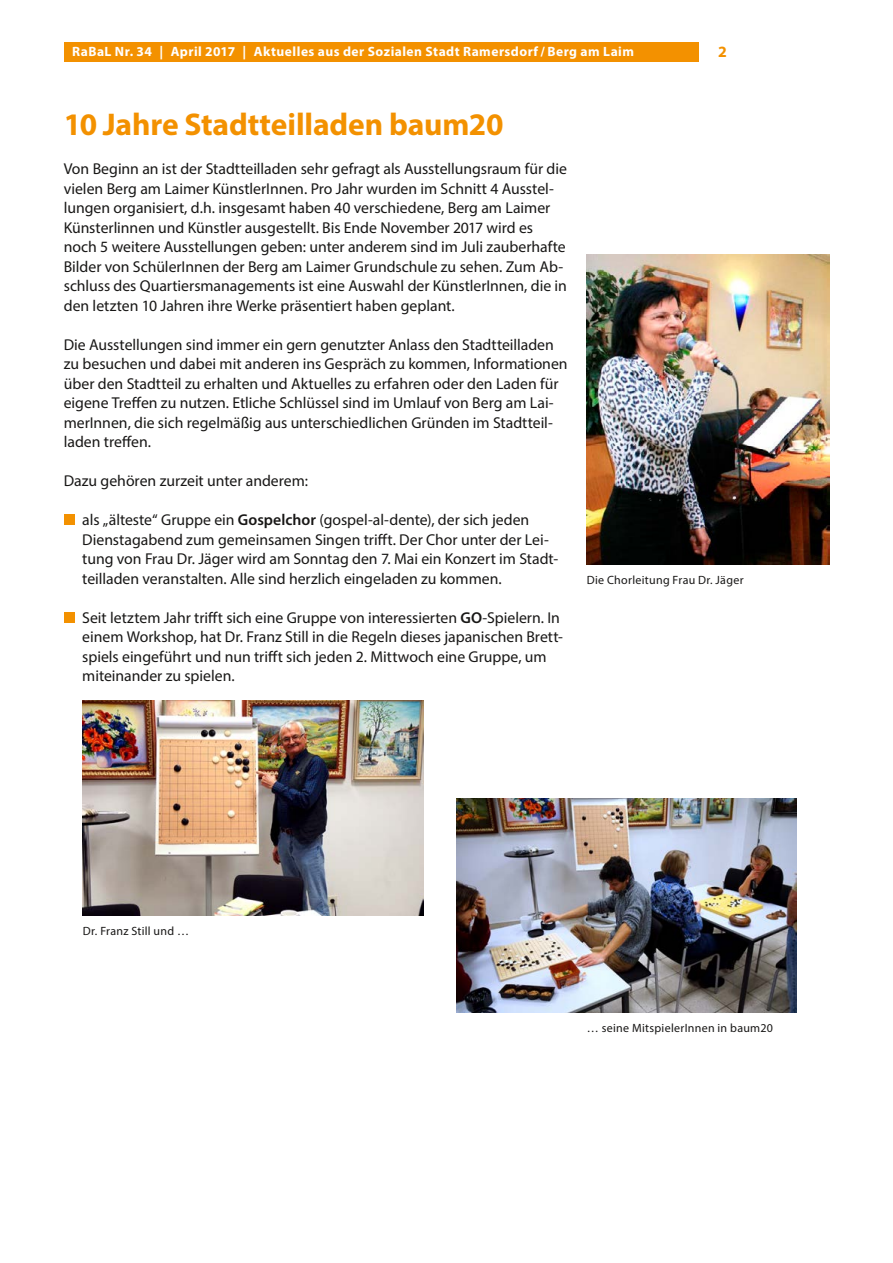
<style>
.page{position:relative;width:893px;height:1263px;background:#fff}
.page>*{position:absolute;margin:0;border:0;box-sizing:border-box;transform-origin:0 0}
.t1{font:700 31.5px "Myriad Pro";letter-spacing:-.005em;color:#f39100}
.t2{font:15.75px/19.5px "Myriad Pro";color:#181716}
.t3{font:700 15.75px "Myriad Pro";color:#f39100}
.t4{font:700 13.5px "Myriad Pro";letter-spacing:.035em;color:#fff}
.t5{font:12px "Myriad Pro";letter-spacing:.025em;color:#181716}
.s1{font-weight:600}
</style>
<div class="page">
<div style="left:64px;top:43px;width:634px;height:19px;background:#f39100"></div>
<div style="left:64px;top:514px;width:10px;height:11px;background:#f39100"></div>
<div style="left:64px;top:612px;width:10px;height:11px;background:#f39100"></div>
<img style="left:587px;top:255px;width:242px;height:309px">
<img style="left:83px;top:701px;width:340px;height:214px">
<img style="left:456px;top:798px;width:340px;height:215px">
<p class="t4" style="left:72px;top:43px;width:563px">RaBaL Nr. 34 | April 2017 | Aktuelles aus der Sozialen Stadt Ramersdorf / Berg am Laim</p>
<p class="t3" style="left:718px;top:42px;width:10px">2</p>
<h1 class="t1" style="left:64px;top:104px;width:441px">10 Jahre Stadtteilladen baum20</h1>
<p class="t2" style="left:64px;top:159px;width:505px">Von Beginn an ist der Stadtteilladen sehr gefragt als Ausstellungsraum für die vielen Berg am Laimer KünstlerInnen. Pro Jahr wurden im Schnitt 4 Ausstel&shy;lungen organisiert, d.h. insgesamt haben 40 verschiedene, Berg am Laimer Künsterlinnen und Künstler ausgestellt. Bis Ende November 2017 wird es noch 5 weitere Ausstellungen geben: unter anderem sind im Juli zauberhafte Bilder von SchülerInnen der Berg am Laimer Grundschule zu sehen. Zum Ab&shy;schluss des Quartiersmanagements ist eine Auswahl der KünstlerInnen, die in den letzten 10 Jahren ihre Werke präsentiert haben geplant.</p>
<p class="t2" style="left:64px;top:334px;width:505px">Die Ausstellungen sind immer ein gern genutzter Anlass den Stadtteilladen zu besuchen und dabei mit anderen ins Gespräch zu kommen, Informationen über den Stadtteil zu erhalten und Aktuelles zu erfahren oder den Laden für eigene Treffen zu nutzen. Etliche Schlüssel sind im Umlauf von Berg am Lai&shy;merInnen, die sich regelmäßig aus unterschiedlichen Gründen im Stadtteil&shy;laden treffen.</p>
<p class="t2" style="left:64px;top:471px;width:246px">Dazu gehören zurzeit unter anderem:</p>
<p class="t2" style="left:82px;top:510px;width:477px">als „älteste“ Gruppe ein <span class="s1">Gospelchor</span> (gospel-al-dente), der sich jeden Dienstagabend zum gemeinsamen Singen trifft. Der Chor unter der Lei&shy;tung von Frau Dr. Jäger wird am Sonntag den 7. Mai ein Konzert im Stadt&shy;teilladen veranstalten. Alle sind herzlich eingeladen zu kommen.</p>
<p class="t2" style="left:82px;top:607px;width:482px">Seit letztem Jahr trifft sich eine Gruppe von interessierten <span class="s1">GO</span>-Spielern. In einem Workshop, hat Dr. Franz Still in die Regeln dieses japanischen Brett&shy;spiels eingeführt und nun trifft sich jeden 2. Mittwoch eine Gruppe, um miteinander zu spielen.</p>
<p class="t5" style="left:587px;top:572px;width:158px">Die Chorleitung Frau Dr. Jäger</p>
<p class="t5" style="left:83px;top:923px;width:108px">Dr. Franz Still und …</p>
<p class="t5" style="left:587px;top:1021px;width:188px">… seine MitspielerInnen in baum20</p>
</div>
